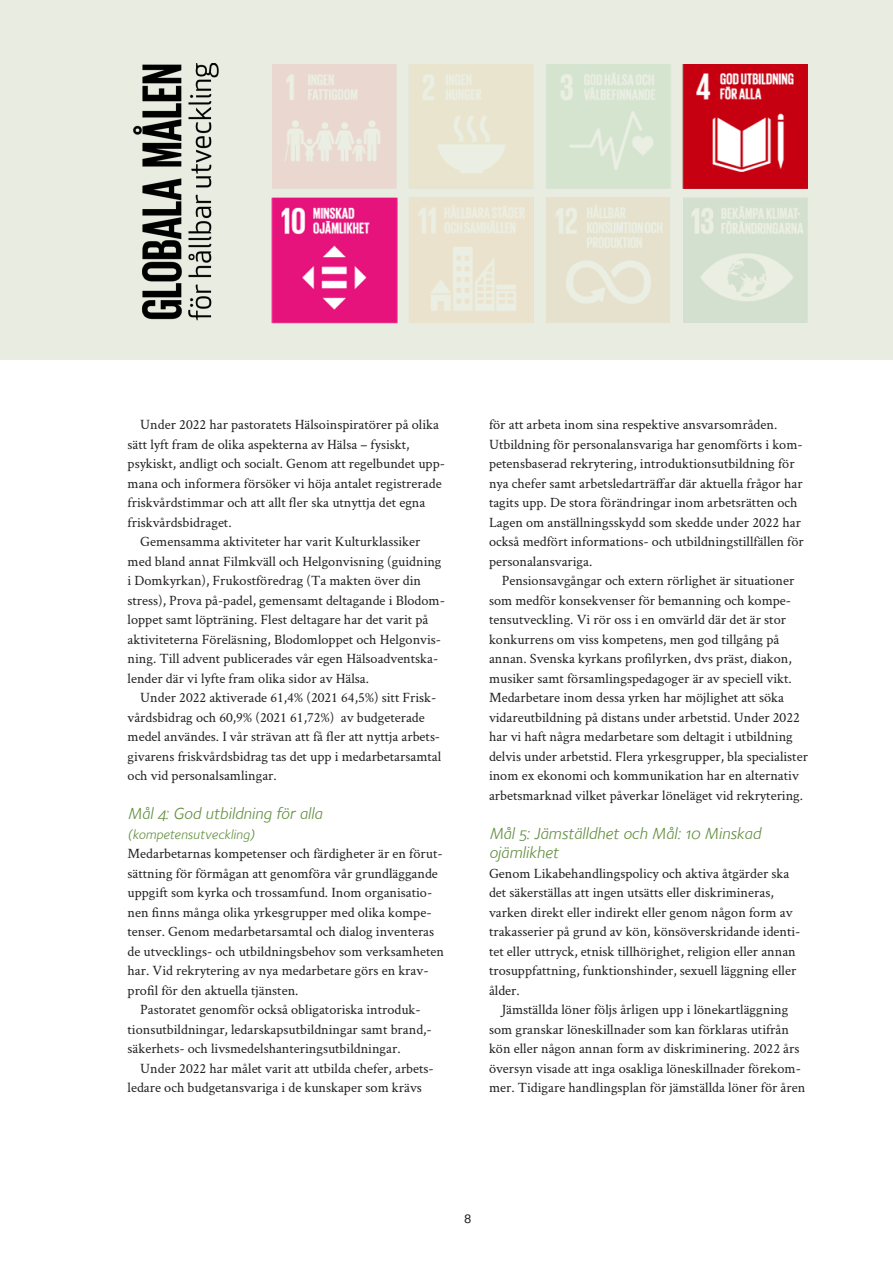
<style>
.page{position:relative;width:893px;height:1263px;background:#fff}
.page>*{position:absolute;margin:0;border:0;box-sizing:border-box;transform-origin:0 0}
.t1{font:16.5px "Foundry Sterling Book Italic OSF";color:#618e3d}
.t2{font:14.25px/19.5px "Crimson Svk";color:#231f20}
.t3{font:13.5px "Foundry Sterling Book Italic OSF";color:#618e3d}
.t4{font:13.5px "Foundry Sterling Medium OSF";color:#231f20}
</style>
<div class="page">
<div style="left:0;top:0;width:893px;height:359px;background:#e9ede1"></div>
<img style="left:133px;top:64px;width:86px;height:257px">
<img style="left:273px;top:64px;width:535px;height:125px">
<img style="left:409px;top:197px;width:261px;height:126px">
<img style="left:683px;top:197px;width:125px;height:125px">
<img style="left:675px;top:65px;width:133px;height:124px">
<img style="left:271px;top:197px;width:127px;height:127px">
<p class="t2" style="left:128px;top:414px;width:319px;text-indent:13px">Under 2022 har pastoratets Hälsoinspiratörer på olika sätt lyft fram de olika aspekterna av Hälsa – fysiskt, psykiskt, andligt och socialt. Genom att regelbundet upp&shy;mana och informera försöker vi höja antalet registrerade friskvårdstimmar och att allt fler ska utnyttja det egna friskvårdsbidraget.</p>
<p class="t2" style="left:128px;top:531px;width:319px;text-indent:13px">Gemensamma aktiviteter har varit Kulturklassiker med bland annat Filmkväll och Helgonvisning (guidning i Domkyrkan), Frukostföredrag (Ta makten över din stress), Prova på-padel, gemensamt deltagande i Blodom&shy;loppet samt löpträning. Flest deltagare har det varit på aktiviteterna Föreläsning, Blodomloppet och Helgonvis&shy;ning. Till advent publicerades vår egen Hälsoadventska&shy;lender där vi lyfte fram olika sidor av Hälsa.</p>
<p class="t2" style="left:128px;top:687px;width:315px;text-indent:13px">Under 2022 aktiverade 61,4% (2021 64,5%) sitt Frisk&shy;vårdsbidrag och 60,9% (2021 61,72%) av budgeterade medel användes. I vår strävan att få fler att nyttja arbets&shy;givarens friskvårdsbidrag tas det upp i medarbetarsamtal och vid personalsamlingar.</p>
<p class="t1" style="left:128px;top:804px;width:196px">Mål 4: God utbildning för alla</p>
<p class="t3" style="left:128px;top:826px;width:129px">(kompetensutveckling)</p>
<p class="t2" style="left:128px;top:843px;width:318px">Medarbetarnas kompetenser och färdigheter är en förut&shy;sättning för förmågan att genomföra vår grundläggande uppgift som kyrka och trossamfund. Inom organisatio&shy;nen finns många olika yrkesgrupper med olika kompe&shy;tenser. Genom medarbetarsamtal och dialog inventeras de utvecklings- och utbildningsbehov som verksamheten har. Vid rekrytering av nya medarbetare görs en krav&shy;profil för den aktuella tjänsten.</p>
<p class="t2" style="left:128px;top:999px;width:306px;text-indent:13px">Pastoratet genomför också obligatoriska introduk&shy;tionsutbildningar, ledarskapsutbildningar samt brand,- säkerhets- och livsmedelshanteringsutbildningar.</p>
<p class="t2" style="left:128px;top:1058px;width:308px;text-indent:13px">Under 2022 har målet varit att utbilda chefer, arbets&shy;ledare och budgetansvariga i de kunskaper som krävs</p>
<p class="t2" style="left:489px;top:414px;width:316px">för att arbeta inom sina respektive ansvarsområden.<br>Utbildning för personalansvariga har genomförts i kom&shy;petensbaserad rekrytering, introduktionsutbildning för nya chefer samt arbetsledarträffar där aktuella frågor har tagits upp. De stora förändringar inom arbetsrätten och Lagen om anställningsskydd som skedde under 2022 har också medfört informations- och utbildningstillfällen för personalansvariga.</p>
<p class="t2" style="left:489px;top:570px;width:320px;text-indent:13px">Pensionsavgångar och extern rörlighet är situationer som medför konsekvenser för bemanning och kompe&shy;tensutveckling. Vi rör oss i en omvärld där det är stor konkurrens om viss kompetens, men god tillgång på annan. Svenska kyrkans profilyrken, dvs präst, diakon, musiker samt församlingspedagoger är av speciell vikt.<br>Medarbetare inom dessa yrken har möjlighet att söka vidareutbildning på distans under arbetstid. Under 2022 har vi haft några medarbetare som deltagit i utbildning delvis under arbetstid. Flera yrkesgrupper, bla specialister inom ex ekonomi och kommunikation har en alternativ arbetsmarknad vilket påverkar löneläget vid rekrytering.</p>
<p class="t1" style="left:489px;top:824px;width:273px">Mål 5: Jämställdhet och Mål: 10 Minskad</p>
<p class="t1" style="left:489px;top:843px;width:71px">ojämlikhet</p>
<p class="t2" style="left:489px;top:863px;width:313px">Genom Likabehandlingspolicy och aktiva åtgärder ska det säkerställas att ingen utsätts eller diskrimineras, varken direkt eller indirekt eller genom någon form av trakasserier på grund av kön, könsöverskridande identi&shy;tet eller uttryck, etnisk tillhörighet, religion eller annan trosuppfattning, funktionshinder, sexuell läggning eller ålder.</p>
<p class="t2" style="left:489px;top:999px;width:318px;text-indent:13px">Jämställda löner följs årligen upp i lönekartläggning som granskar löneskillnader som kan förklaras utifrån kön eller någon annan form av diskriminering. 2022 års översyn visade att inga osakliga löneskillnader förekom&shy;mer. Tidigare handlingsplan för jämställda löner för åren</p>
<p class="t4" style="left:464px;top:1210px;width:9px">8</p>
</div>
